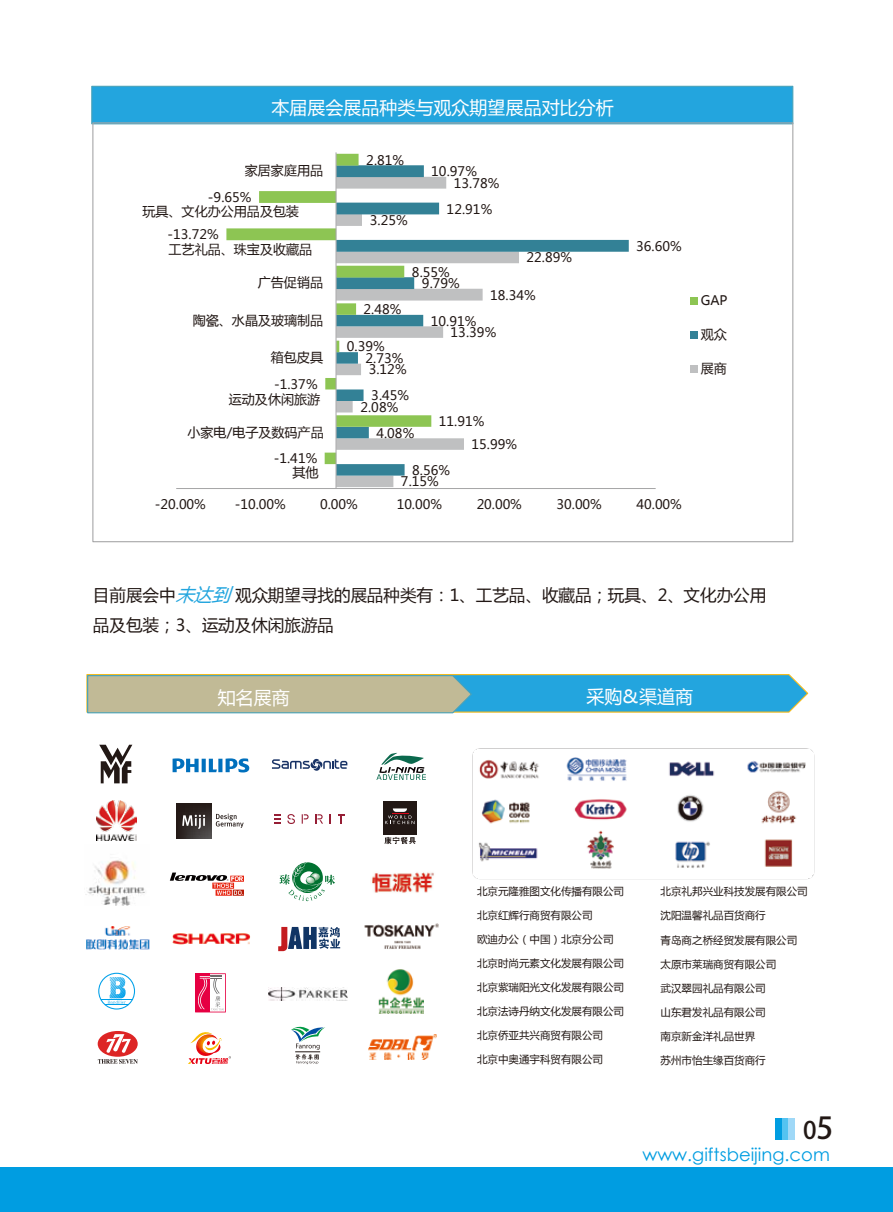
<style>
.page{position:relative;width:893px;height:1212px;background:#fff}
.page>*{position:absolute;margin:0;border:0;box-sizing:border-box;transform-origin:0 0}
.t1{font:500 24px "Koz Go Std";color:#221815}
.t2{font:18px "Microsoft Ya Hei";color:#fff}
.t3{font:18px "Century Gothic";color:#009de1}
.t4{font:16.5px/29.1px "Microsoft Ya Hei";color:#221815}
.t5{font:13.05px "Microsoft Ya Hei";color:#221815}
.t6{font:10.5px "Microsoft Ya Hei";color:#221815}
.s1{font-style:italic;font-size:18px;color:#23a5de}
.s2{font-size:30px}
</style>
<div class="page">
<div style="left:91px;top:86px;width:702px;height:38px;background:#23a5de;border:1px solid #48a2ba"></div>
<svg style="left:337px;top:476px;width:57px;height:11px"></svg>
<svg style="left:337px;top:176px;width:292px;height:300px"></svg>
<svg style="left:226px;top:154px;width:205px;height:310px"></svg>
<hr style="left:176px;top:488px;width:480px;height:1px;background:#a5a5a6">
<hr style="left:336px;top:152px;width:1px;height:336px;background:#a5a5a6">
<div style="left:690px;top:297px;width:7px;height:7px;background:#8dc553"></div>
<div style="left:690px;top:332px;width:7px;height:7px;background:#338196"></div>
<div style="left:690px;top:366px;width:7px;height:7px;background:#bfc0c1"></div>
<svg style="left:86px;top:674px;width:723px;height:40px"></svg>
<div style="left:88px;top:681px;width:374px;height:26px;background:#c1ba96"></div>
<div style="left:0;top:1167px;width:893px;height:45px;background:#009de1"></div>
<div style="left:775px;top:1118px;width:7px;height:21px;background:#009de1"></div>
<div style="left:782px;top:1118px;width:6px;height:21px;background:#54c3f1"></div>
<div style="left:788px;top:1118px;width:7px;height:21px;background:#9fd8f7"></div>
<img style="left:472px;top:748px;width:343px;height:132px">
<img style="left:85px;top:860px;width:60px;height:46px">
<svg style="left:98px;top:973px;width:37px;height:36px"></svg>
<img style="left:364px;top:923px;width:75px;height:26px">
<svg style="left:188px;top:1032px;width:43px;height:32px"></svg>
<img style="left:268px;top:987px;width:79px;height:14px">
<svg style="left:280px;top:862px;width:55px;height:39px"></svg>
<img style="left:368px;top:1034px;width:69px;height:25px">
<svg style="left:278px;top:927px;width:62px;height:24px"></svg>
<svg style="left:195px;top:973px;width:31px;height:39px"></svg>
<img style="left:379px;top:969px;width:44px;height:44px">
<img style="left:372px;top:872px;width:62px;height:21px">
<svg style="left:99px;top:745px;width:33px;height:38px"></svg>
<svg style="left:98px;top:1031px;width:40px;height:33px"></svg>
<svg style="left:291px;top:1026px;width:34px;height:38px"></svg>
<img style="left:172px;top:933px;width:79px;height:12px">
<img style="left:86px;top:926px;width:64px;height:24px">
<svg style="left:170px;top:872px;width:74px;height:24px"></svg>
<div style="left:383px;top:801px;width:34px;height:34px;background:#221815"></div>
<svg style="left:385px;top:808px;width:30px;height:16px"></svg>
<svg style="left:384px;top:837px;width:32px;height:7px"></svg>
<svg style="left:176px;top:803px;width:35px;height:35px"></svg>
<svg style="left:182px;top:815px;width:23px;height:14px"></svg>
<svg style="left:216px;top:814px;width:28px;height:14px"></svg>
<svg style="left:173px;top:758px;width:76px;height:14px"></svg>
<svg style="left:376px;top:753px;width:50px;height:27px"></svg>
<img style="left:96px;top:801px;width:40px;height:40px">
<svg style="left:287px;top:814px;width:8px;height:10px"></svg>
<svg style="left:315px;top:814px;width:8px;height:10px"></svg>
<svg style="left:302px;top:814px;width:7px;height:10px"></svg>
<svg style="left:338px;top:814px;width:6px;height:10px"></svg>
<svg style="left:274px;top:814px;width:7px;height:10px"></svg>
<svg style="left:272px;top:758px;width:75px;height:13px"></svg>
<h2 class="t2" style="left:272px;top:96px;width:344px">本届展会展品种类与观众期望展品对比分析</h2>
<p class="t5" style="left:245px;top:162px;width:80px">家居家庭用品</p>
<p class="t5" style="left:208px;top:188px;width:45px">-9.65%</p>
<p class="t5" style="left:142px;top:202px;width:158px">玩具、文化办公用品及包装</p>
<p class="t5" style="left:168px;top:226px;width:53px">-13.72%</p>
<p class="t5" style="left:169px;top:241px;width:145px">工艺礼品、珠宝及收藏品</p>
<p class="t5" style="left:258px;top:274px;width:67px">广告促销品</p>
<p class="t5" style="left:193px;top:311px;width:132px">陶瓷、水晶及玻璃制品</p>
<p class="t5" style="left:271px;top:348px;width:54px">箱包皮具</p>
<p class="t5" style="left:274px;top:375px;width:45px">-1.37%</p>
<p class="t5" style="left:229px;top:390px;width:93px">运动及休闲旅游</p>
<p class="t5" style="left:188px;top:423px;width:138px">小家电/电子及数码产品</p>
<p class="t5" style="left:274px;top:450px;width:45px">-1.41%</p>
<p class="t5" style="left:292px;top:463px;width:28px">其他</p>
<p class="t5" style="left:366px;top:151px;width:39px">2.81%</p>
<p class="t5" style="left:370px;top:211px;width:40px">3.25%</p>
<p class="t5" style="left:431px;top:163px;width:47px">10.97%</p>
<p class="t5" style="left:454px;top:174px;width:47px">13.78%</p>
<p class="t5" style="left:447px;top:200px;width:47px">12.91%</p>
<p class="t5" style="left:526px;top:249px;width:47px">22.89%</p>
<p class="t5" style="left:364px;top:300px;width:40px">2.48%</p>
<p class="t5" style="left:412px;top:263px;width:39px">8.55%</p>
<p class="t5" style="left:422px;top:275px;width:39px">9.79%</p>
<p class="t5" style="left:490px;top:286px;width:47px">18.34%</p>
<p class="t5" style="left:431px;top:312px;width:47px">10.91%</p>
<p class="t5" style="left:451px;top:324px;width:47px">13.39%</p>
<p class="t5" style="left:347px;top:338px;width:39px">0.39%</p>
<p class="t5" style="left:366px;top:349px;width:39px">2.73%</p>
<p class="t5" style="left:369px;top:361px;width:39px">3.12%</p>
<p class="t5" style="left:371px;top:387px;width:39px">3.45%</p>
<p class="t5" style="left:360px;top:398px;width:39px">2.08%</p>
<p class="t5" style="left:376px;top:424px;width:39px">4.08%</p>
<p class="t5" style="left:439px;top:413px;width:47px">11.91%</p>
<p class="t5" style="left:471px;top:436px;width:47px">15.99%</p>
<p class="t5" style="left:412px;top:461px;width:39px">8.56%</p>
<p class="t5" style="left:401px;top:473px;width:39px">7.15%</p>
<p class="t5" style="left:636px;top:237px;width:47px">36.60%</p>
<p class="t5" style="left:155px;top:496px;width:52px">-20.00%</p>
<p class="t5" style="left:235px;top:496px;width:52px">-10.00%</p>
<p class="t5" style="left:320px;top:496px;width:39px">0.00%</p>
<p class="t5" style="left:397px;top:496px;width:47px">10.00%</p>
<p class="t5" style="left:477px;top:496px;width:47px">20.00%</p>
<p class="t5" style="left:557px;top:496px;width:47px">30.00%</p>
<p class="t5" style="left:637px;top:496px;width:47px">40.00%</p>
<p class="t5" style="left:701px;top:291px;width:28px">GAP</p>
<p class="t5" style="left:701px;top:325px;width:28px">观众</p>
<p class="t5" style="left:701px;top:360px;width:28px">展商</p>
<p class="t4" style="left:93px;top:580px;width:675px">目前展会中<span class="s1">未达到</span>观众期望寻找的展品种类有：1、工艺品、收藏品；玩具、2、文化办公用品及包装；3、运动及休闲旅游品</p>
<h2 class="t2" style="left:218px;top:685px;width:73px">知名展商</h2>
<h2 class="t2" style="left:587px;top:684px;width:108px">采购&amp;渠道商</h2>
<p class="t6" style="left:477px;top:884px;width:148px">北京元隆雅图文化传播有限公司</p>
<p class="t6" style="left:477px;top:908px;width:117px">北京红辉行商贸有限公司</p>
<p class="t6" style="left:477px;top:932px;width:138px">欧迪办公（中国）北京分公司</p>
<p class="t6" style="left:477px;top:956px;width:148px">北京时尚元素文化发展有限公司</p>
<p class="t6" style="left:477px;top:980px;width:148px">北京紫瑞阳光文化发展有限公司</p>
<p class="t6" style="left:477px;top:1004px;width:148px">北京法诗丹纳文化发展有限公司</p>
<p class="t6" style="left:477px;top:1028px;width:127px">北京侨亚共兴商贸有限公司</p>
<p class="t6" style="left:477px;top:1052px;width:127px">北京中奥通宇科贸有限公司</p>
<p class="t6" style="left:661px;top:884px;width:149px">北京礼邦兴业科技发展有限公司</p>
<p class="t6" style="left:661px;top:908px;width:106px">沈阳温馨礼品百货商行</p>
<p class="t6" style="left:661px;top:932px;width:138px">青岛商之桥经贸发展有限公司</p>
<p class="t6" style="left:661px;top:956px;width:117px">太原市莱瑞商贸有限公司</p>
<p class="t6" style="left:661px;top:980px;width:106px">武汉翠园礼品有限公司</p>
<p class="t6" style="left:661px;top:1004px;width:106px">山东君发礼品有限公司</p>
<p class="t6" style="left:661px;top:1028px;width:96px">南京新金洋礼品世界</p>
<p class="t6" style="left:661px;top:1052px;width:106px">苏州市怡生缘百货商行</p>
<h1 class="t1" style="left:803px;top:1115px;width:32px">0<span class="s2">5</span></h1>
<h2 class="t3" style="left:642px;top:1141px;width:189px">www.giftsbeijing.com</h2>
</div>
